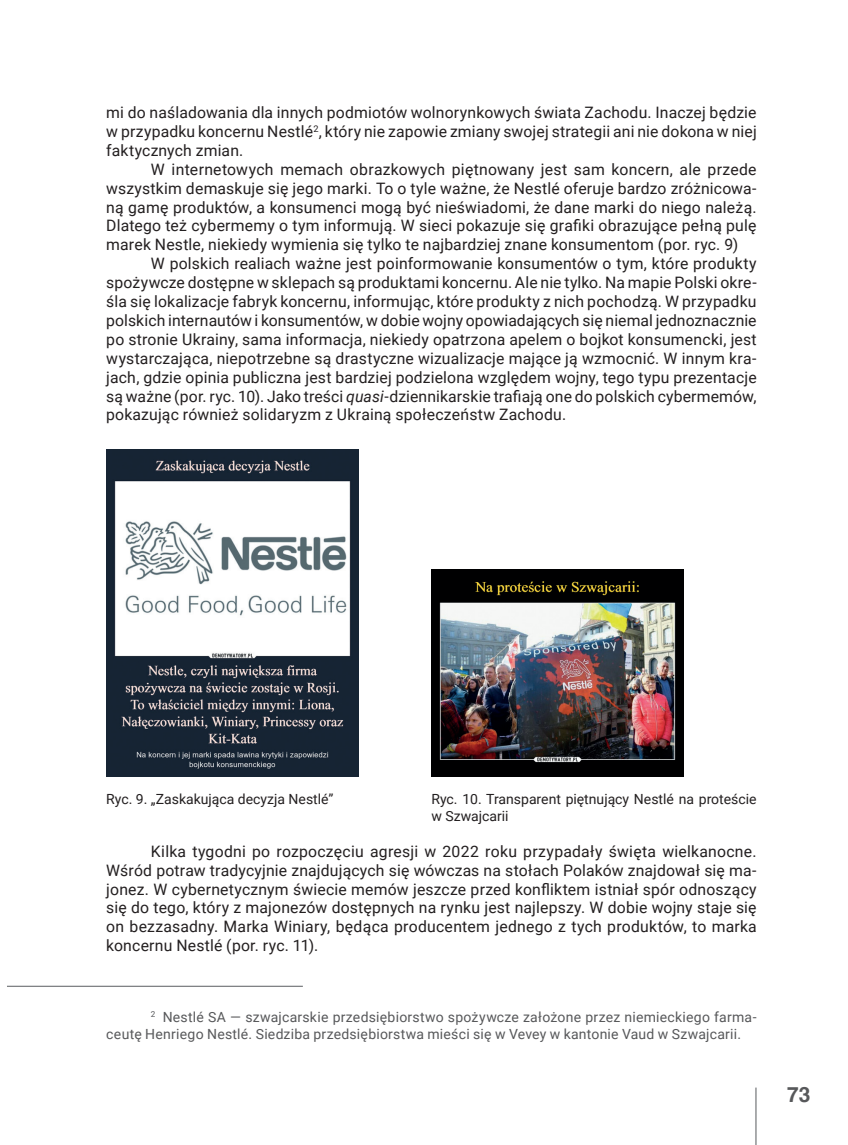
<style>
.page{position:relative;width:848px;height:1145px;background:#fff}
.page>*{position:absolute;margin:0;border:0;box-sizing:border-box;transform-origin:0 0}
.t1{font:700 21px "Helvetica";color:#57585a}
.t2{font:15.75px/18.9px "Roboto";letter-spacing:.01em;color:#231f20;text-align:justify}
.t3{font:14px/16.8px "Roboto";letter-spacing:.015em;color:#57585a}
.t4{font:14px/16.8px "Roboto";color:#231f20}
.s1{font-style:italic}
</style>
<div class="page">
<hr style="left:755px;top:1088px;width:1px;height:57px;background:#808285">
<img style="left:106px;top:450px;width:252px;height:327px">
<img style="left:431px;top:569px;width:252px;height:208px">
<hr style="left:7px;top:986px;width:296px;height:1px;background:#808285">
<p class="t2" style="left:106px;top:103px;width:652px">mi do naśladowania dla innych podmiotów wolnorynkowych świata Zachodu. Inaczej będzie w przypadku koncernu Nestlé<sup>2</sup>, który nie zapowie zmiany swojej strategii ani nie dokona w niej faktycznych zmian.</p>
<p class="t2" style="left:106px;top:160px;width:651px;text-indent:45px">W internetowych memach obrazkowych piętnowany jest sam koncern, ale przede wszystkim demaskuje się jego marki. To o tyle ważne, że Nestlé oferuje bardzo zróżnicowa&shy;ną gamę produktów, a konsumenci mogą być nieświadomi, że dane marki do niego należą.<br>Dlatego też cybermemy o tym informują. W sieci pokazuje się grafiki obrazujące pełną pulę marek Nestle, niekiedy wymienia się tylko te najbardziej znane konsumentom (por. ryc. 9)</p>
<p class="t2" style="left:106px;top:254px;width:651px;text-indent:45px">W polskich realiach ważne jest poinformowanie konsumentów o tym, które produkty spożywcze dostępne w sklepach są produktami koncernu. Ale nie tylko. Na mapie Polski okre&shy;śla się lokalizacje fabryk koncernu, informując, które produkty z nich pochodzą. W przypadku polskich internautów i konsumentów, w dobie wojny opowiadających się niemal jednoznacznie po stronie Ukrainy, sama informacja, niekiedy opatrzona apelem o bojkot konsumencki, jest wystarczająca, niepotrzebne są drastyczne wizualizacje mające ją wzmocnić. W innym kra&shy;jach, gdzie opinia publiczna jest bardziej podzielona względem wojny, tego typu prezentacje są ważne (por. ryc. 10). Jako treści <span class="s1">quasi</span>-dziennikarskie trafiają one do polskich cybermemów, pokazując również solidaryzm z Ukrainą społeczeństw Zachodu.</p>
<p class="t4" style="left:106px;top:791px;width:229px">Ryc. 9. „Zaskakująca decyzja Nestlé”</p>
<p class="t4" style="left:431px;top:791px;width:326px">Ryc. 10. Transparent piętnujący Nestlé na proteście w Szwajcarii</p>
<p class="t2" style="left:106px;top:842px;width:651px;text-indent:45px">Kilka tygodni po rozpoczęciu agresji w 2022 roku przypadały święta wielkanocne.<br>Wśród potraw tradycyjnie znajdujących się wówczas na stołach Polaków znajdował się ma&shy;jonez. W cybernetycznym świecie memów jeszcze przed konfliktem istniał spór odnoszący się do tego, który z majonezów dostępnych na rynku jest najlepszy. W dobie wojny staje się on bezzasadny. Marka Winiary, będąca producentem jednego z tych produktów, to marka koncernu Nestlé (por. ryc. 11).</p>
<p class="t3" style="left:106px;top:1009px;width:651px;text-indent:45px"><sup>2</sup> Nestlé SA — szwajcarskie przedsiębiorstwo spożywcze założone przez niemieckiego farma&shy;ceutę Henriego Nestlé. Siedziba przedsiębiorstwa mieści się w Vevey w kantonie Vaud w Szwajcarii.</p>
<h1 class="t1" style="left:787px;top:1082px;width:25px">73</h1>
</div>
